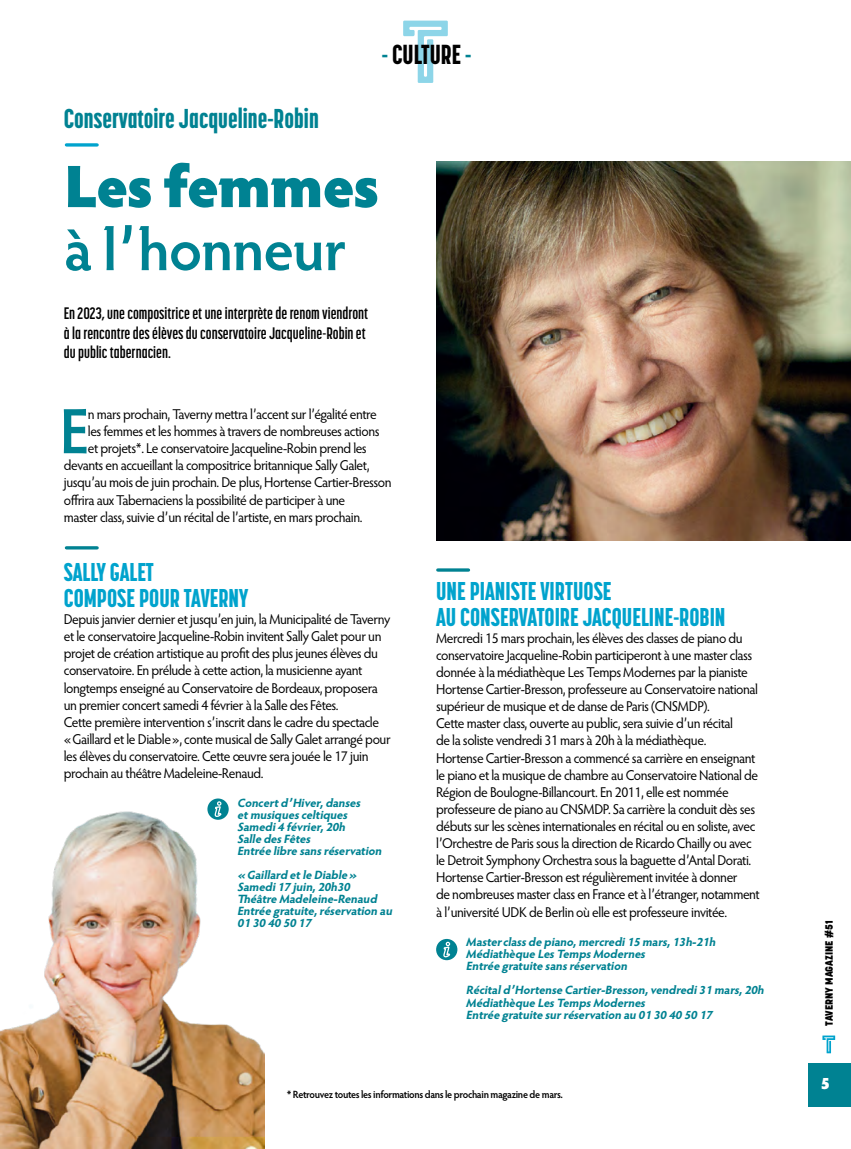
<style>
.page{position:relative;width:851px;height:1149px;background:#fff}
.page>*{position:absolute;margin:0;border:0;box-sizing:border-box;transform-origin:0 0}
.t1{font:600 64.2px "Hypatia Sans Pro";color:#008292;scale:.95 1}
.t2{font:600 60px "Hypatia Sans Pro";letter-spacing:-.015em;color:#008292}
.t3{font:900 60px "Hypatia Sans Pro";letter-spacing:-.02em;color:#008292}
.t4{font:800 27.15px "Korolev Compressed";color:#000}
.t5{font:800 27px "Korolev Compressed";color:#008292}
.t6{font:800 25.5px/25.5px "Korolev Compressed";color:#00a3cd}
.t7{font:700 16.5px/19.5px "Korolev Compressed";color:#000}
.t8{font:900 16.5px "Hypatia Sans Pro";color:#fff}
.t9{font:14.25px/17.1px "Hypatia Sans Pro";letter-spacing:-.035em;color:#000;scale:.95 1}
.t10{font:italic 700 12px/12px "Hypatia Sans Pro";color:#008292}
.t11{font:600 10.5px "Hypatia Sans Pro";letter-spacing:-.035em;color:#000;scale:.95 1}
.t12{font:800 10.5px "Korolev";color:#000}
.s1{color:#008292}
</style>
<div class="page">
<img style="left:0;top:811px;width:264px;height:337px">
<img style="left:436px;top:161px;width:414px;height:379px">
<svg style="left:403px;top:21px;width:45px;height:62px"></svg>
<hr style="left:66px;top:143px;width:31px;height:3px;background:#00a3cd">
<hr style="left:66px;top:546px;width:31px;height:3px;background:#008292">
<hr style="left:437px;top:568px;width:31px;height:3px;background:#008292">
<svg style="left:207px;top:798px;width:22px;height:21px"></svg>
<svg style="left:436px;top:938px;width:21px;height:21px"></svg>
<div style="left:808px;top:1062px;width:42px;height:44px;background:#008292"></div>
<svg style="left:822px;top:1035px;width:13px;height:17px"></svg>
<h3 class="t5" style="left:64px;top:103px;width:256px">Conservatoire Jacqueline-Robin</h3>
<h3 class="t4" style="left:381px;top:38px;width:91px"><span class="s1">-</span> CULTURE <span class="s1">-</span></h3>
<h2 class="t3" style="left:64px;top:142px;width:317px">Les femmes</h2>
<h2 class="t2" style="left:64px;top:208px;width:284px">à l’honneur</h2>
<p class="t7" style="left:64px;top:303px;width:306px">En 2023, une compositrice et une interprète de renom viendront à la rencontre des élèves du conservatoire Jacqueline-Robin et du public tabernacien.</p>
<h1 class="t1" style="left:59px;top:386px;width:33px">E</h1>
<p class="t9" style="left:88px;top:405px;width:306px">n mars prochain, Taverny mettra l’accent sur l’égalité entre</p>
<p class="t9" style="left:88px;top:422px;width:308px">les femmes et les hommes à travers de nombreuses actions</p>
<p class="t9" style="left:88px;top:439px;width:295px">et projets*. Le conservatoire Jacqueline-Robin prend les</p>
<p class="t9" style="left:64px;top:456px;width:323px">devants en accueillant la compositrice britannique Sally Galet,</p>
<p class="t9" style="left:64px;top:473px;width:346px">jusqu’au mois de juin prochain. De plus, Hortense Cartier-Bresson</p>
<p class="t9" style="left:64px;top:490px;width:298px">offrira aux Tabernaciens la possibilité de participer à une</p>
<p class="t9" style="left:64px;top:507px;width:316px">master class, suivie d’un récital de l’artiste, en mars prochain.</p>
<h3 class="t6" style="left:64px;top:559px;width:186px">SALLY GALET<br>COMPOSE POUR TAVERNY</h3>
<p class="t9" style="left:64px;top:610px;width:345px">Depuis janvier dernier et jusqu’en juin, la Municipalité de Taverny et le conservatoire Jacqueline-Robin invitent Sally Galet pour un projet de création artistique au profit des plus jeunes élèves du conservatoire. En prélude à cette action, la musicienne ayant longtemps enseigné au Conservatoire de Bordeaux, proposera un premier concert samedi 4 février à la Salle des Fêtes.<br>Cette première intervention s’inscrit dans le cadre du spectacle «Gaillard et le Diable», conte musical de Sally Galet arrangé pour les élèves du conservatoire. Cette œuvre sera jouée le 17 juin prochain au théâtre Madeleine-Renaud.</p>
<p class="t10" style="left:237px;top:796px;width:148px">Concertd’Hiver,danses etmusiquesceltiques<br>Samedi4 février,20h<br>Salle desFêtes<br>Entrée libre sansréservation</p>
<p class="t10" style="left:237px;top:868px;width:159px">«Gaillard etle Diable»<br>Samedi17 juin,20h30<br>Théâtre Madeleine-Renaud<br>Entrée gratuite,réservation au<br>01 30 40 50 17</p>
<h3 class="t6" style="left:436px;top:577px;width:291px">UNE PIANISTE VIRTUOSE<br>AU CONSERVATOIRE JACQUELINE-ROBIN</h3>
<p class="t9" style="left:436px;top:628px;width:342px">Mercredi 15 mars prochain, les élèves des classes de piano du conservatoire Jacqueline-Robin participeront à une master class donnée à la médiathèque Les Temps Modernes par la pianiste Hortense Cartier-Bresson, professeure au Conservatoire national supérieur de musique et de danse de Paris (CNSMDP).<br>Cette master class, ouverte au public, sera suivie d’un récital<br>de la soliste vendredi 31 mars à 20h à la médiathèque.<br>Hortense Cartier-Bresson a commencé sa carrière en enseignant le piano et la musique de chambre au Conservatoire National de Région de Boulogne-Billancourt. En 2011, elle est nommée professeure de piano au CNSMDP. Sa carrière la conduit dès ses débuts sur les scènes internationales en récital ou en soliste, avec l’Orchestre de Paris sous la direction de Ricardo Chailly ou avec le Detroit Symphony Orchestra sous la baguette d’Antal Dorati.<br>Hortense Cartier-Bresson est régulièrement invitée à donner<br>de nombreuses master class en France et à l’étranger, notamment à l’université UDK de Berlin où elle est professeure invitée.</p>
<p class="t10" style="left:466px;top:934px;width:254px">Masterclassde piano,mercredi15 mars,13h-21h<br>Médiathèque LesTempsModernes<br>Entrée gratuite sansréservation</p>
<p class="t10" style="left:466px;top:983px;width:302px">Récitald’Hortense Cartier-Bresson,vendredi31 mars,20h<br>Médiathèque LesTempsModernes<br>Entrée gratuite surréservation au 01 30 40 50 17</p>
<p class="t11" style="left:286px;top:1086px;width:292px">* Retrouvez toutes les informations dans le prochain magazine de mars.</p>
<p class="t12" style="left:822px;top:1025px;width:107px;rotate:-90deg">TAVERNY MAGAZINE #51</p>
<p class="t8" style="left:820px;top:1070px;width:11px">5</p>
</div>
